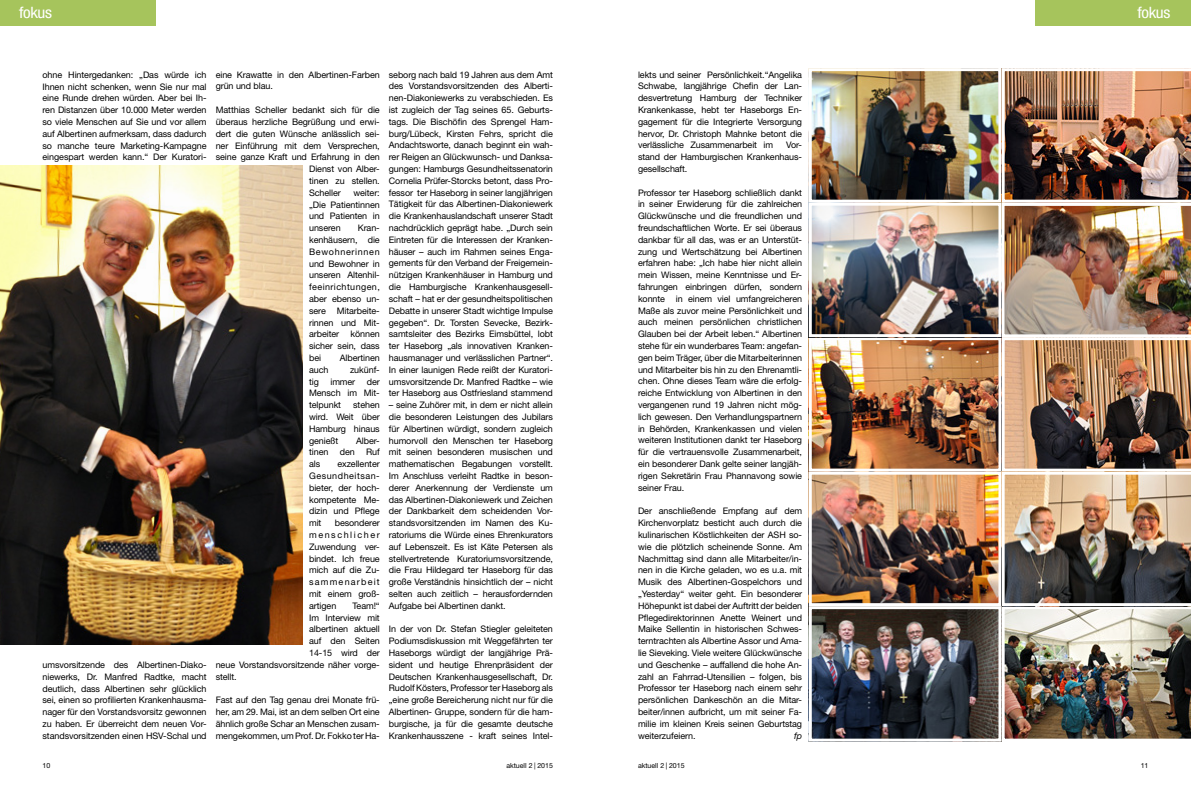
<style>
.page{position:relative;width:1191px;height:794px;background:#fff}
.page>*{position:absolute;margin:0;border:0;box-sizing:border-box;transform-origin:0 0}
.t1{font:condensed 15.7px "Helvetica Neue";letter-spacing:-.02em;color:#fff;scale:1.08 1}
.t2{font:9px/11.8px "Helvetica Neue";letter-spacing:-.01em;color:#000;text-align:justify}
.t3{font:italic 9px "Helvetica Neue";color:#000}
.t4{font:7px "Helvetica Neue";color:#000}
</style>
<div class="page">
<div style="left:1035px;top:0;width:156px;height:26px;background:#a6c45c"></div>
<div style="left:0;top:0;width:156px;height:26px;background:#a6c45c"></div>
<img style="left:812px;top:72px;width:185px;height:127px">
<div style="left:808px;top:68px;width:193px;height:135px;border:3px solid #fff"></div>
<img style="left:812px;top:475px;width:185px;height:127px">
<div style="left:808px;top:471px;width:193px;height:135px;border:3px solid #fff"></div>
<img style="left:812px;top:341px;width:185px;height:126px">
<div style="left:808px;top:337px;width:193px;height:134px;border:3px solid #fff"></div>
<img style="left:1001px;top:68px;width:190px;height:673px">
<img style="left:812px;top:207px;width:185px;height:126px">
<div style="left:808px;top:203px;width:193px;height:134px;border:3px solid #fff"></div>
<img style="left:812px;top:610px;width:185px;height:127px">
<div style="left:808px;top:606px;width:193px;height:135px;border:3px solid #fff"></div>
<img style="left:0;top:165px;width:302px;height:479px">
<h1 class="t1" style="left:19px;top:3px;width:32px">fokus</h1>
<h1 class="t1" style="left:1137px;top:3px;width:32px">fokus</h1>
<p class="t2" style="left:43px;top:68px;width:166px">ohne Hintergedanken: „Das würde ich Ihnen nicht schenken, wenn Sie nur mal eine Runde drehen würden. Aber bei Ih&shy;ren Distanzen über 10.000 Meter werden so viele Menschen auf Sie und vor allem auf Albertinen aufmerksam, dass dadurch so manche teure Marketing-Kampagne eingespart werden kann.“ Der Kuratori-</p>
<p class="t2" style="left:43px;top:658px;width:166px">umsvorsitzende des Albertinen-Diako&shy;niewerks, Dr. Manfred Radtke, macht deutlich, dass Albertinen sehr glücklich sei, einen so profilierten Krankenhausma&shy;nager für den Vorstandsvorsitz gewonnen zu haben. Er überreicht dem neuen Vor&shy;standsvorsitzenden einen HSV-Schal und</p>
<p class="t2" style="left:216px;top:68px;width:166px">eine Krawatte in den Albertinen-Farben grün und blau.</p>
<p class="t2" style="left:216px;top:104px;width:166px">Matthias Scheller bedankt sich für die</p>
<p class="t2" style="left:216px;top:116px;width:166px">überaus herzliche Begrüßung und erwi-</p>
<p class="t2" style="left:216px;top:127px;width:166px">dert die guten Wünsche anlässlich sei-</p>
<p class="t2" style="left:216px;top:139px;width:166px">ner Einführung mit dem Versprechen,</p>
<p class="t2" style="left:216px;top:151px;width:166px">seine ganze Kraft und Erfahrung in den</p>
<p class="t2" style="left:309px;top:163px;width:72px">Dienst von Alber-</p>
<p class="t2" style="left:309px;top:175px;width:72px">tinen zu stellen.</p>
<p class="t2" style="left:309px;top:186px;width:33px">Scheller</p>
<p class="t2" style="left:309px;top:186px;width:72px;text-indent:44px">weiter: „Die Patientinnen und Patienten in unseren</p>
<p class="t2" style="left:309px;top:222px;width:72px;text-indent:49px">Kran&shy;kenhäusern, die Bewohnerinnen und Bewohner in unseren Altenhil&shy;feeinrichtungen, aber ebenso un&shy;sere Mitarbeite&shy;rinnen und Mit&shy;arbeiter können sicher sein, dass bei</p>
<p class="t2" style="left:340px;top:352px;width:42px">Albertinen</p>
<p class="t2" style="left:309px;top:363px;width:21px">auch</p>
<p class="t2" style="left:350px;top:363px;width:31px">zukünf-</p>
<p class="t2" style="left:309px;top:375px;width:11px">tig</p>
<p class="t2" style="left:330px;top:375px;width:26px">immer</p>
<p class="t2" style="left:309px;top:375px;width:72px;text-indent:58px">der Mensch im Mit&shy;telpunkt</p>
<p class="t2" style="left:309px;top:399px;width:72px;text-indent:44px">stehen wird. Weit über Hamburg hinaus genießt</p>
<p class="t2" style="left:356px;top:434px;width:25px">Alber-</p>
<p class="t2" style="left:309px;top:446px;width:21px">tinen</p>
<p class="t2" style="left:340px;top:446px;width:17px">den</p>
<p class="t2" style="left:366px;top:446px;width:15px">Ruf</p>
<p class="t2" style="left:309px;top:458px;width:13px">als</p>
<p class="t2" style="left:309px;top:458px;width:72px;text-indent:28px">exzellenter Gesundheitsan&shy;bieter, der hoch&shy;kompetente Me&shy;dizin und Pflege mit</p>
<p class="t2" style="left:309px;top:517px;width:72px;text-indent:26px">besonderer menschlicher Zuwendung ver&shy;bindet. Ich freue mich auf die Zu&shy;sammenarbeit mit einem groß&shy;artigen</p>
<p class="t2" style="left:352px;top:599px;width:29px">Team!“</p>
<p class="t2" style="left:309px;top:611px;width:72px">Im Interview mit</p>
<p class="t2" style="left:309px;top:623px;width:72px">albertinen aktuell</p>
<p class="t2" style="left:309px;top:635px;width:72px">auf den Seiten</p>
<p class="t2" style="left:309px;top:647px;width:72px">14-15 wird der</p>
<p class="t2" style="left:216px;top:658px;width:166px">neue Vorstandsvorsitzende näher vorge-</p>
<p class="t2" style="left:216px;top:670px;width:23px">stellt.</p>
<p class="t2" style="left:216px;top:694px;width:166px">Fast auf den Tag genau drei Monate frü&shy;her, am 29. Mai, ist an dem selben Ort eine ähnlich große Schar an Menschen zusam&shy;mengekommen, um Prof. Dr. Fokko ter Ha-</p>
<p class="t2" style="left:389px;top:68px;width:166px">seborg nach bald 19 Jahren aus dem Amt des Vorstandsvorsitzenden des Alberti&shy;nen-Diakoniewerks zu verabschieden. Es ist zugleich der Tag seines 65. Geburts&shy;tags. Die Bischöfin des Sprengel Ham&shy;burg/Lübeck, Kirsten Fehrs, spricht die Andachtsworte, danach beginnt ein wah&shy;rer Reigen an Glückwunsch- und Danksa&shy;gungen: Hamburgs Gesundheitssenatorin Cornelia Prüfer-Storcks betont, dass Pro&shy;fessor ter Haseborg in seiner langjährigen Tätigkeit für das Albertinen-Diakoniewerk die Krankenhauslandschaft unserer Stadt nachdrücklich geprägt habe. „Durch sein Eintreten für die Interessen der Kranken&shy;häuser – auch im Rahmen seines Enga&shy;gements für den Verband der Freigemein&shy;nützigen Krankenhäuser in Hamburg und die Hamburgische Krankenhausgesell&shy;schaft – hat er der gesundheitspolitischen Debatte in unserer Stadt wichtige Impulse gegeben“. Dr. Torsten Sevecke, Bezirk&shy;samtsleiter des Bezirks Eimsbüttel, lobt ter Haseborg „als innovativen Kranken&shy;hausmanager und verlässlichen Partner“.<br>In einer launigen Rede reißt der Kuratori&shy;umsvorsitzende Dr. Manfred Radtke – wie ter Haseborg aus Ostfriesland stammend</p>
<p class="t2" style="left:389px;top:399px;width:166px">– seine Zuhörer mit, in dem er nicht allein die besonderen Leistungen des Jubilars für Albertinen würdigt, sondern zugleich humorvoll den Menschen ter Haseborg mit seinen besonderen musischen und mathematischen Begabungen vorstellt.<br>Im Anschluss verleiht Radtke in beson&shy;derer Anerkennung der Verdienste um das Albertinen-Diakoniewerk und Zeichen der Dankbarkeit dem scheidenden Vor&shy;standsvorsitzenden im Namen des Ku&shy;ratoriums die Würde eines Ehrenkurators auf Lebenszeit. Es ist Käte Petersen als stellvertretende Kuratoriumsvorsitzende, die Frau Hildegard ter Haseborg für das große Verständnis hinsichtlich der – nicht selten auch zeitlich – herausfordernden Aufgabe bei Albertinen dankt.</p>
<p class="t2" style="left:389px;top:623px;width:166px">In der von Dr. Stefan Stiegler geleiteten Podiumsdiskussion mit Weggefährten ter Haseborgs würdigt der langjährige Prä&shy;sident und heutige Ehrenpräsident der Deutschen Krankenhausgesellschaft, Dr.<br>Rudolf Kösters, Professor ter Haseborg als „eine große Bereicherung nicht nur für die Albertinen- Gruppe, sondern für die ham&shy;burgische, ja für die gesamte deutsche Krankenhausszene - kraft seines Intel-</p>
<p class="t2" style="left:638px;top:68px;width:166px">lekts und seiner Persönlichkeit.“Angelika Schwabe, langjährige Chefin der Lan&shy;desvertretung Hamburg der Techniker Krankenkasse, hebt ter Haseborgs En&shy;gagement für die Integrierte Versorgung hervor, Dr. Christoph Mahnke betont die verlässliche Zusammenarbeit im</p>
<p class="t2" style="left:638px;top:139px;width:166px;text-indent:148px">Vor&shy;stand der Hamburgischen Krankenhaus&shy;gesellschaft.</p>
<p class="t2" style="left:638px;top:186px;width:166px">Professor ter Haseborg schließlich dankt in seiner Erwiderung für die zahlreichen Glückwünsche und die freundlichen und freundschaftlichen Worte. Er sei überaus dankbar für all das, was er an Unterstüt&shy;zung und Wertschätzung bei Albertinen erfahren habe: „Ich habe hier nicht allein mein Wissen, meine Kenntnisse und Er&shy;fahrungen einbringen dürfen, sondern konnte in einem viel umfangreicheren Maße als zuvor meine Persönlichkeit und auch meinen persönlichen christlichen Glauben bei der Arbeit leben.“ Albertinen stehe für ein wunderbares Team: angefan&shy;gen beim Träger, über die Mitarbeiterinnen und Mitarbeiter bis hin zu den Ehrenamtli&shy;chen. Ohne dieses Team wäre die erfolg&shy;reiche Entwicklung von Albertinen in den vergangenen rund 19 Jahren nicht mög&shy;lich gewesen. Den Verhandlungspartnern in Behörden, Krankenkassen und vielen weiteren Institutionen dankt ter Haseborg für die vertrauensvolle Zusammenarbeit, ein besonderer Dank gelte seiner langjäh&shy;rigen Sekretärin Frau Phannavong sowie seiner Frau.</p>
<p class="t2" style="left:638px;top:505px;width:166px">Der anschließende Empfang auf dem Kirchenvorplatz besticht auch durch die kulinarischen Köstlichkeiten der ASH so&shy;wie die plötzlich scheinende Sonne. Am Nachmittag sind dann alle Mitarbeiter/in&shy;nen in die Kirche geladen, wo es u.a. mit Musik des Albertinen-Gospelchors und „Yesterday“ weiter geht. Ein besonderer Höhepunkt ist dabei der Auftritt der beiden Pflegedirektorinnen Anette Weinert und Maike Sellentin in historischen Schwes&shy;terntrachten als Albertine Assor und Ama&shy;lie Sieveking. Viele weitere Glückwünsche und Geschenke – auffallend die hohe An&shy;zahl an Fahrrad-Utensilien – folgen, bis Professor ter Haseborg nach einem sehr persönlichen Dankeschön an die Mitar&shy;beiter/innen aufbricht, um mit seiner Fa&shy;milie im kleinen Kreis seinen Geburtstag weiterzufeiern.</p>
<p class="t3" style="left:794px;top:730px;width:9px">fp</p>
<p class="t4" style="left:43px;top:761px;width:9px">10</p>
<p class="t4" style="left:506px;top:761px;width:48px">aktuell 2 | 2015</p>
<p class="t4" style="left:638px;top:761px;width:48px">aktuell 2 | 2015</p>
<p class="t4" style="left:1140px;top:761px;width:9px">11</p>
</div>
